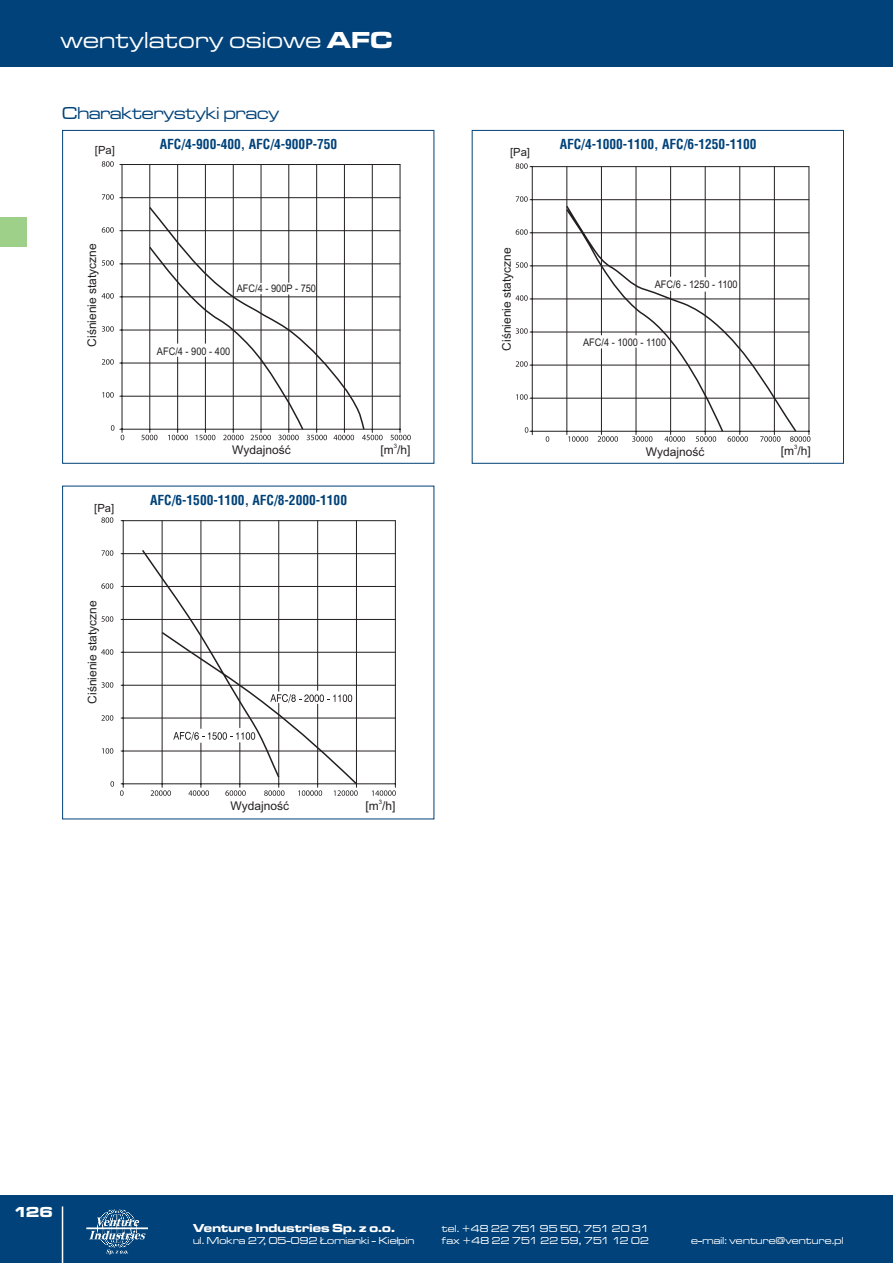
<style>
.page{position:relative;width:893px;height:1263px;background:#fff}
.page>*{position:absolute;margin:0;border:0;box-sizing:border-box;transform-origin:0 0}
.t1{font:24px "Microgramma D Medi Exte";letter-spacing:.03em;color:#fff}
.t2{font:18px "Microgramma D Medi Exte";color:#004279}
.t3{font:15px "Microgramma D Bold Exte";color:#fff}
.t4{font:700 13.5px "Switzerland Condensed";color:#004279}
.t5{font:12px "Arial";color:#231f20}
.t6{font:12px "Microgramma D Bold Exte";letter-spacing:.015em;color:#fff}
.t7{font:11.25px "Arial";color:#231f20}
.t8{font:10.5px/12.3px "Microgramma D Medi Exte";letter-spacing:.02em;color:#fff}
.t9{font:10.5px "Arial";color:#231f20;scale:.88 1}
.t10{font:6px "Arial";color:#231f20}
.s1{font-family:"Microgramma D Bold Exte"}
</style>
<div class="page">
<div style="left:0;top:1195px;width:893px;height:68px;background:#004279"></div>
<div style="left:0;top:0;width:893px;height:66px;background:#004279"></div>
<hr style="left:62px;top:1206px;width:1px;height:57px;background:#fff">
<svg style="left:86px;top:1209px;width:62px;height:45px"></svg>
<div style="left:62px;top:130px;width:372px;height:334px;border:1px solid #004279"></div>
<div style="left:472px;top:130px;width:372px;height:334px;border:1px solid #004279"></div>
<svg style="left:101px;top:517px;width:12px;height:6px"></svg>
<svg style="left:102px;top:550px;width:11px;height:6px"></svg>
<svg style="left:101px;top:583px;width:12px;height:6px"></svg>
<svg style="left:101px;top:616px;width:12px;height:6px"></svg>
<svg style="left:101px;top:649px;width:12px;height:6px"></svg>
<svg style="left:101px;top:682px;width:12px;height:6px"></svg>
<svg style="left:101px;top:715px;width:12px;height:6px"></svg>
<svg style="left:102px;top:748px;width:11px;height:6px"></svg>
<svg style="left:110px;top:781px;width:4px;height:6px"></svg>
<hr style="left:123px;top:751px;width:272px;height:1px;background:#231f20">
<hr style="left:123px;top:718px;width:272px;height:1px;background:#231f20">
<hr style="left:123px;top:685px;width:272px;height:1px;background:#231f20">
<hr style="left:123px;top:652px;width:272px;height:1px;background:#231f20">
<hr style="left:123px;top:619px;width:272px;height:1px;background:#231f20">
<hr style="left:123px;top:586px;width:272px;height:1px;background:#231f20">
<hr style="left:123px;top:553px;width:272px;height:1px;background:#231f20">
<hr style="left:123px;top:520px;width:272px;height:1px;background:#231f20">
<hr style="left:162px;top:521px;width:1px;height:263px;background:#231f20">
<hr style="left:201px;top:521px;width:1px;height:207px;background:#231f20">
<hr style="left:240px;top:521px;width:1px;height:207px;background:#231f20">
<hr style="left:278px;top:521px;width:1px;height:170px;background:#231f20">
<hr style="left:317px;top:521px;width:1px;height:169px;background:#231f20">
<hr style="left:356px;top:521px;width:1px;height:263px;background:#231f20">
<hr style="left:395px;top:521px;width:1px;height:263px;background:#231f20">
<hr style="left:123px;top:521px;width:1px;height:263px;background:#231f20">
<hr style="left:123px;top:783px;width:272px;height:1px;background:#231f20">
<svg style="left:120px;top:783px;width:4px;height:13px"></svg>
<svg style="left:151px;top:786px;width:20px;height:10px"></svg>
<svg style="left:188px;top:786px;width:21px;height:10px"></svg>
<svg style="left:225px;top:786px;width:21px;height:10px"></svg>
<svg style="left:264px;top:786px;width:21px;height:10px"></svg>
<svg style="left:298px;top:786px;width:24px;height:10px"></svg>
<svg style="left:334px;top:786px;width:24px;height:10px"></svg>
<svg style="left:372px;top:784px;width:24px;height:12px"></svg>
<svg style="left:141px;top:548px;width:218px;height:238px"></svg>
<svg style="left:270px;top:694px;width:82px;height:9px"></svg>
<svg style="left:173px;top:732px;width:82px;height:8px"></svg>
<svg style="left:546px;top:436px;width:3px;height:6px"></svg>
<hr style="left:532px;top:398px;width:277px;height:1px;background:#231f20">
<hr style="left:532px;top:365px;width:277px;height:1px;background:#231f20">
<hr style="left:532px;top:332px;width:277px;height:1px;background:#231f20">
<hr style="left:532px;top:299px;width:277px;height:1px;background:#231f20">
<hr style="left:532px;top:266px;width:277px;height:1px;background:#231f20">
<hr style="left:532px;top:233px;width:277px;height:1px;background:#231f20">
<hr style="left:532px;top:199px;width:277px;height:1px;background:#231f20">
<hr style="left:532px;top:166px;width:277px;height:1px;background:#231f20">
<hr style="left:567px;top:167px;width:1px;height:264px;background:#231f20">
<hr style="left:601px;top:167px;width:1px;height:168px;background:#231f20">
<hr style="left:636px;top:167px;width:1px;height:168px;background:#231f20">
<hr style="left:670px;top:167px;width:1px;height:109px;background:#231f20">
<hr style="left:705px;top:167px;width:1px;height:110px;background:#231f20">
<hr style="left:739px;top:167px;width:1px;height:264px;background:#231f20">
<hr style="left:774px;top:167px;width:1px;height:264px;background:#231f20">
<hr style="left:809px;top:167px;width:1px;height:264px;background:#231f20">
<hr style="left:532px;top:167px;width:1px;height:264px;background:#231f20">
<svg style="left:516px;top:394px;width:16px;height:6px"></svg>
<svg style="left:516px;top:361px;width:16px;height:6px"></svg>
<svg style="left:516px;top:328px;width:16px;height:6px"></svg>
<svg style="left:515px;top:295px;width:17px;height:6px"></svg>
<svg style="left:516px;top:262px;width:16px;height:6px"></svg>
<svg style="left:516px;top:229px;width:16px;height:6px"></svg>
<svg style="left:516px;top:196px;width:16px;height:6px"></svg>
<svg style="left:516px;top:163px;width:16px;height:6px"></svg>
<hr style="left:532px;top:431px;width:277px;height:1px;background:#231f20">
<svg style="left:525px;top:427px;width:8px;height:7px"></svg>
<svg style="left:566px;top:433px;width:22px;height:9px"></svg>
<svg style="left:598px;top:433px;width:20px;height:9px"></svg>
<svg style="left:632px;top:433px;width:20px;height:9px"></svg>
<svg style="left:664px;top:433px;width:21px;height:9px"></svg>
<svg style="left:696px;top:433px;width:20px;height:9px"></svg>
<svg style="left:727px;top:433px;width:21px;height:9px"></svg>
<svg style="left:760px;top:433px;width:20px;height:9px"></svg>
<svg style="left:790px;top:431px;width:20px;height:11px"></svg>
<svg style="left:565px;top:204px;width:233px;height:229px"></svg>
<svg style="left:102px;top:161px;width:12px;height:6px"></svg>
<svg style="left:102px;top:194px;width:12px;height:6px"></svg>
<svg style="left:102px;top:227px;width:12px;height:6px"></svg>
<svg style="left:102px;top:260px;width:12px;height:6px"></svg>
<svg style="left:102px;top:293px;width:12px;height:6px"></svg>
<svg style="left:102px;top:326px;width:12px;height:6px"></svg>
<svg style="left:102px;top:359px;width:12px;height:6px"></svg>
<svg style="left:102px;top:392px;width:12px;height:6px"></svg>
<svg style="left:111px;top:425px;width:3px;height:6px"></svg>
<hr style="left:122px;top:396px;width:278px;height:1px;background:#231f20">
<hr style="left:122px;top:363px;width:278px;height:1px;background:#231f20">
<hr style="left:122px;top:330px;width:278px;height:1px;background:#231f20">
<hr style="left:122px;top:297px;width:278px;height:1px;background:#231f20">
<hr style="left:122px;top:264px;width:278px;height:1px;background:#231f20">
<hr style="left:122px;top:230px;width:278px;height:1px;background:#231f20">
<hr style="left:122px;top:197px;width:278px;height:1px;background:#231f20">
<hr style="left:122px;top:164px;width:278px;height:1px;background:#231f20">
<hr style="left:150px;top:164px;width:1px;height:265px;background:#231f20">
<hr style="left:177px;top:164px;width:1px;height:179px;background:#231f20">
<hr style="left:205px;top:164px;width:1px;height:179px;background:#231f20">
<hr style="left:233px;top:164px;width:1px;height:265px;background:#231f20">
<hr style="left:261px;top:164px;width:1px;height:119px;background:#231f20">
<hr style="left:289px;top:164px;width:1px;height:118px;background:#231f20">
<hr style="left:316px;top:164px;width:1px;height:265px;background:#231f20">
<hr style="left:344px;top:164px;width:1px;height:265px;background:#231f20">
<hr style="left:372px;top:164px;width:1px;height:265px;background:#231f20">
<hr style="left:400px;top:164px;width:1px;height:265px;background:#231f20">
<hr style="left:122px;top:164px;width:1px;height:265px;background:#231f20">
<hr style="left:122px;top:429px;width:278px;height:1px;background:#231f20">
<svg style="left:120px;top:429px;width:4px;height:11px"></svg>
<svg style="left:141px;top:429px;width:16px;height:11px"></svg>
<svg style="left:168px;top:431px;width:20px;height:9px"></svg>
<svg style="left:196px;top:431px;width:19px;height:9px"></svg>
<svg style="left:223px;top:431px;width:21px;height:9px"></svg>
<svg style="left:251px;top:431px;width:20px;height:9px"></svg>
<svg style="left:278px;top:431px;width:21px;height:9px"></svg>
<svg style="left:307px;top:431px;width:20px;height:9px"></svg>
<svg style="left:333px;top:431px;width:21px;height:9px"></svg>
<svg style="left:362px;top:429px;width:21px;height:11px"></svg>
<svg style="left:390px;top:429px;width:21px;height:11px"></svg>
<svg style="left:148px;top:205px;width:218px;height:226px"></svg>
<div style="left:0;top:217px;width:27px;height:30px;background:#9fd08a"></div>
<h1 class="t1" style="left:61px;top:30px;width:333px">wentylatory osiowe <span class="s1">AFC</span></h1>
<h2 class="t2" style="left:62px;top:105px;width:218px">Charakterystyki pracy</h2>
<p class="t4" style="left:160px;top:139px;width:179px">AFC/4-900-400, AFC/4-900P-750</p>
<p class="t4" style="left:560px;top:139px;width:198px">AFC/4-1000-1100, AFC/6-1250-1100</p>
<p class="t7" style="left:95px;top:146px;width:22px">[Pa]</p>
<p class="t7" style="left:510px;top:148px;width:22px">[Pa]</p>
<p class="t5" style="left:88px;top:347px;width:105px;rotate:-90deg">Ciœnienie statyczne</p>
<p class="t9" style="left:237px;top:284px;width:92px">AFC/4 - 900P - 750</p>
<p class="t9" style="left:157px;top:347px;width:85px">AFC/4 - 900 - 400</p>
<p class="t5" style="left:502px;top:351px;width:105px;rotate:-90deg">Ciœnienie statyczne</p>
<p class="t9" style="left:655px;top:280px;width:96px">AFC/6 - 1250 - 1100</p>
<p class="t9" style="left:583px;top:339px;width:96px">AFC/4 - 1000 - 1100</p>
<p class="t7" style="left:94px;top:503px;width:22px">[Pa]</p>
<p class="t5" style="left:88px;top:704px;width:105px;rotate:-90deg">Ciœnienie statyczne</p>
<p class="t5" style="left:232px;top:445px;width:60px">Wydajnoœæ</p>
<p class="t10" style="left:394px;top:443px;width:5px">3</p>
<p class="t5" style="left:380px;top:445px;width:32px">[m /h]</p>
<p class="t4" style="left:150px;top:494px;width:198px">AFC/6-1500-1100, AFC/8-2000-1100</p>
<p class="t5" style="left:646px;top:447px;width:60px">Wydajnoœæ</p>
<p class="t10" style="left:794px;top:444px;width:5px">3</p>
<p class="t5" style="left:781px;top:446px;width:32px">[m /h]</p>
<p class="t5" style="left:231px;top:801px;width:60px">Wydajnoœæ</p>
<p class="t10" style="left:379px;top:799px;width:5px">3</p>
<p class="t5" style="left:366px;top:801px;width:32px">[m /h]</p>
<h3 class="t3" style="left:14px;top:1205px;width:41px">126</h3>
<p class="t6" style="left:193px;top:1222px;width:203px">Venture Industries Sp. z o.o.</p>
<p class="t8" style="left:193px;top:1235px;width:223px">ul. Mokra 27, 05-092 £omianki - Kie³pin</p>
<p class="t8" style="left:442px;top:1222px;width:209px">tel. +48 22 751 95 50, 751 20 31 fax +48 22 751 22 59, 751 12 02</p>
<p class="t8" style="left:691px;top:1235px;width:154px">e-mail: venture@venture.pl</p>
</div>
